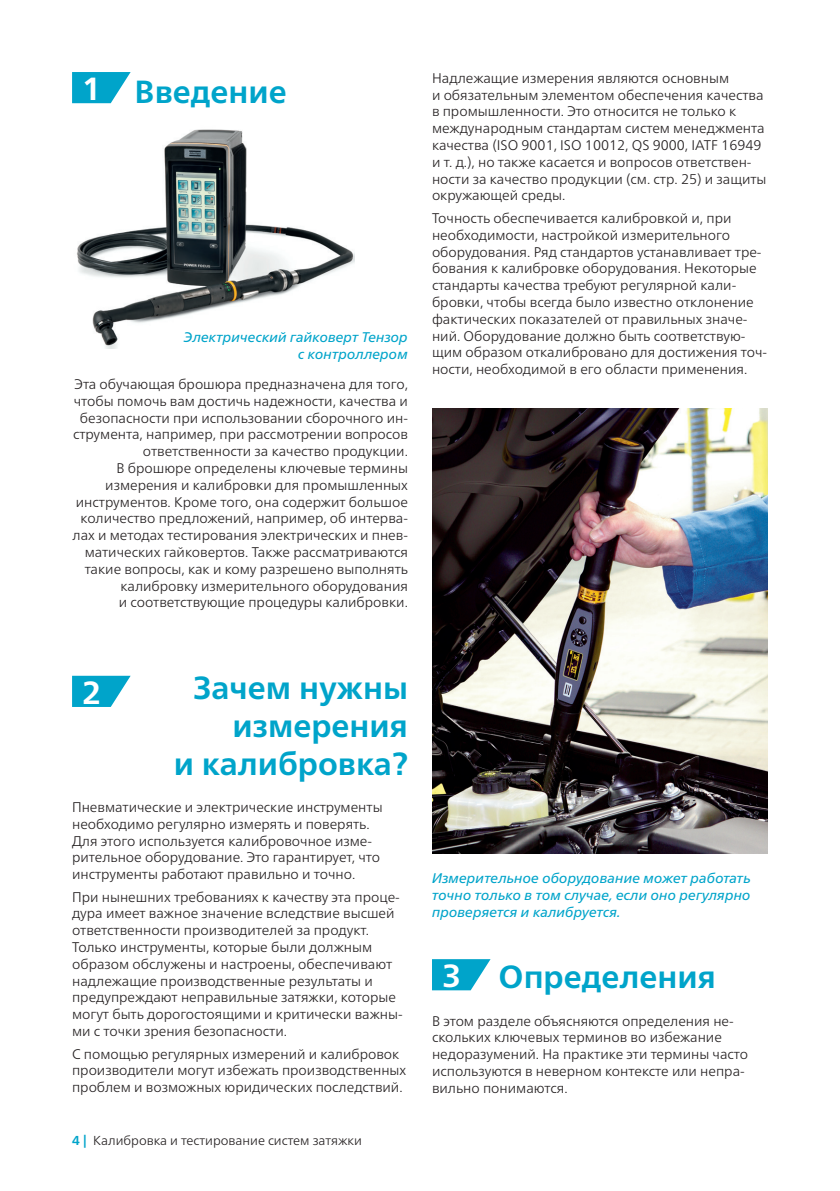
<style>
.page{position:relative;width:840px;height:1191px;background:#fff}
.page>*{position:absolute;margin:0;border:0;box-sizing:border-box;transform-origin:0 0}
.t1{font:700 32px/38px "Neue Frutiger World";color:#00a4ca;text-align:right}
.t2{font:700 32px "Neue Frutiger World";color:#fff}
.t3{font:300 14px/16.8px "Neue Frutiger World";color:#231f20}
.t4{font:italic 14px/16.8px "Neue Frutiger World";color:#00a4ca;text-align:justify}
.t5{font:300 13px "Neue Frutiger World";color:#231f20}
.s1{font-weight:700;color:#00a4ca}
</style>
<div class="page">
<svg style="left:72px;top:72px;width:59px;height:31px"></svg>
<svg style="left:432px;top:959px;width:58px;height:31px"></svg>
<svg style="left:72px;top:676px;width:59px;height:31px"></svg>
<img style="left:432px;top:408px;width:335px;height:445px">
<img style="left:77px;top:129px;width:277px;height:219px">
<h1 class="t2" style="left:82px;top:61px;width:21px">1</h1>
<h1 class="t1" style="left:135px;top:73px;width:153px">Введение</h1>
<p class="t4" style="left:184px;top:328px;width:225px;text-align:right">Электрический гайковерт Тензор с контроллером</p>
<p class="t3" style="left:72px;top:376px;width:337px;text-align:right">Эта обучающая брошюра предназначена для того, чтобы помочь вам достичь надежности, качества и безопасности при использовании сборочного ин&shy;струмента, например, при рассмотрении вопросов ответственности за качество продукции.<br>В брошюре определены ключевые термины измерения и калибровки для промышленных инструментов. Кроме того, она содержит большое количество предложений, например, об интерва&shy;лах и методах тестирования электрических и пнев&shy;матических гайковертов. Также рассматриваются такие вопросы, как и кому разрешено выполнять калибровку измерительного оборудования<br>и соответствующие процедуры калибровки.</p>
<p class="t3" style="left:432px;top:70px;width:336px">Надлежащие измерения являются основным<br>и обязательным элементом обеспечения качества в промышленности. Это относится не только к международным стандартам систем менеджмента качества (ISO 9001, ISO 10012, QS 9000, IATF 16949 и т. д.), но также касается и вопросов ответствен&shy;ности за качество продукции (см. стр. 25) и защиты окружающей среды.</p>
<p class="t3" style="left:432px;top:210px;width:336px">Точность обеспечивается калибровкой и, при необходимости, настройкой измерительного оборудования. Ряд стандартов устанавливает тре&shy;бования к калибровке оборудования. Некоторые стандарты качества требуют регулярной кали&shy;бровки, чтобы всегда было известно отклонение фактических показателей от правильных значе&shy;ний. Оборудование должно быть соответствую&shy;щим образом откалибровано для достижения точ&shy;ности, необходимой в его области применения.</p>
<h1 class="t1" style="left:173px;top:668px;width:236px">Зачем нужны измерения<br>и калибровка?</h1>
<p class="t3" style="left:72px;top:798px;width:312px">Пневматические и электрические инструменты необходимо регулярно измерять и поверять.<br>Для этого используется калибровочное изме&shy;рительное оборудование. Это гарантирует, что инструменты работают правильно и точно.</p>
<p class="t3" style="left:72px;top:888px;width:332px">При нынешних требованиях к качеству эта проце&shy;дура имеет важное значение вследствие высшей ответственности производителей за продукт.<br>Только инструменты, которые были должным образом обслужены и настроены, обеспечивают надлежащие производственные результаты и предупреждают неправильные затяжки, которые могут быть дорогостоящими и критически важны&shy;ми с точки зрения безопасности.</p>
<p class="t3" style="left:72px;top:1045px;width:335px">С помощью регулярных измерений и калибровок производители могут избежать производственных проблем и возможных юридических последствий.</p>
<h1 class="t2" style="left:82px;top:664px;width:21px">2</h1>
<p class="t5" style="left:72px;top:1130px;width:291px"><span class="s1">4 |</span> Калибровка и тестирование систем затяжки</p>
<p class="t4" style="left:432px;top:869px;width:320px">Измерительное оборудование может работать точно только в том случае, если оно регулярно проверяется и калибруется.</p>
<h1 class="t2" style="left:442px;top:947px;width:21px">3</h1>
<h1 class="t1" style="left:498px;top:957px;width:219px">Определения</h1>
<p class="t3" style="left:432px;top:1012px;width:317px">В этом разделе объясняются определения не&shy;скольких ключевых терминов во избежание недоразумений. На практике эти термины часто используются в неверном контексте или непра&shy;вильно понимаются.</p>
</div>
